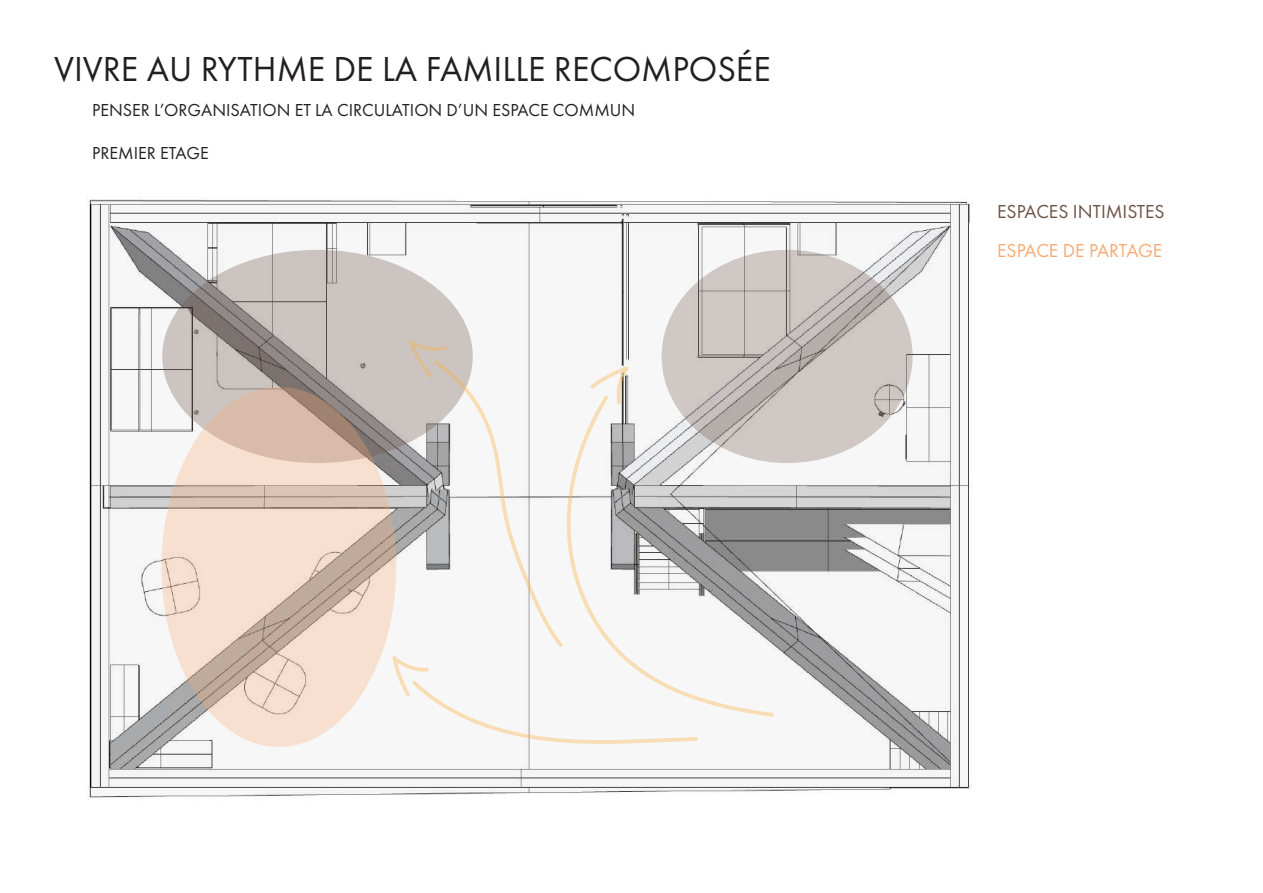
<style>
.page{position:relative;width:1263px;height:893px;background:#fff}
.page>*{position:absolute;margin:0;border:0;box-sizing:border-box;transform-origin:0 0}
.t1{font:36px "Futura PT";color:#231f20}
.t2{font:19.5px "Futura PT";color:#6c5346}
.t3{font:19.5px "Futura PT";color:#f9ab75}
.t4{font:18px "Futura PT";color:#231f20}
</style>
<div class="page">
<img style="left:86px;top:199px;width:887px;height:601px">
<svg style="left:162px;top:250px;width:311px;height:213px;background:#bab3af"></svg>
<svg style="left:161px;top:387px;width:235px;height:360px;background:#e5cdbd"></svg>
<svg style="left:662px;top:250px;width:251px;height:213px;background:#c7c0bc"></svg>
<svg style="left:565px;top:395px;width:209px;height:322px;fill:#f6f4f4"></svg>
<svg style="left:589px;top:366px;width:40px;height:39px"></svg>
<svg style="left:408px;top:340px;width:156px;height:308px"></svg>
<svg style="left:392px;top:655px;width:306px;height:90px"></svg>
<h1 class="t1" style="left:54px;top:48px;width:718px">VIVRE AU RYTHME DE LA FAMILLE RECOMPOSÉE</h1>
<p class="t4" style="left:92px;top:99px;width:545px">PENSER L’ORGANISATION ET LA CIRCULATION D’UN ESPACE COMMUN</p>
<p class="t4" style="left:92px;top:142px;width:118px">PREMIER ETAGE</p>
<p class="t2" style="left:997px;top:200px;width:169px">ESPACES INTIMISTES</p>
<p class="t3" style="left:997px;top:239px;width:167px">ESPACE DE PARTAGE</p>
</div>
